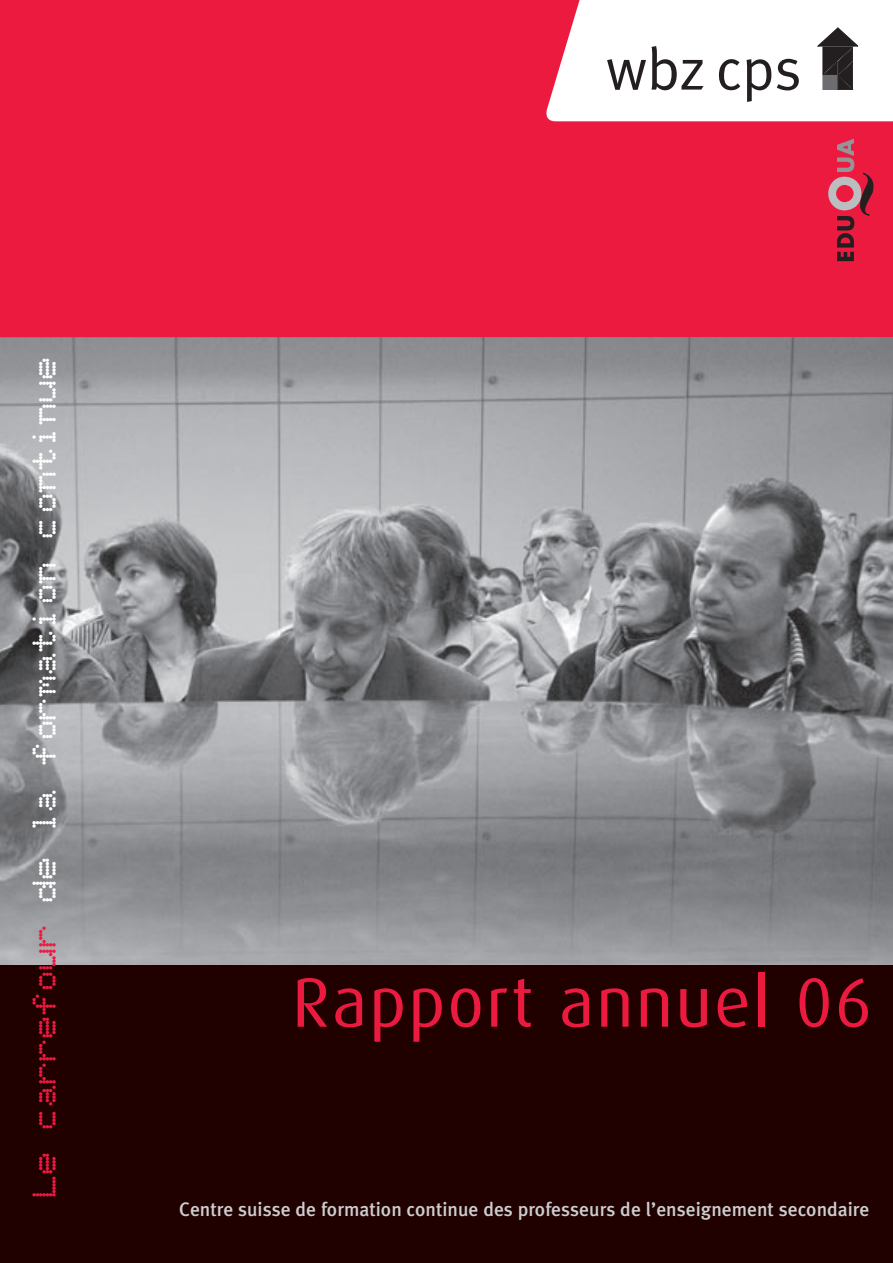
<style>
.page{position:relative;width:893px;height:1263px;background:#ed1a40}
.page>*{position:absolute;margin:0;border:0;box-sizing:border-box;transform-origin:0 0}
.t1{font:69.75px "Dax";letter-spacing:.035em;color:#ed1a40}
.t2{font:59.55px "Meta Plus Normal";color:#231f20}
.t3{font:31.5px "Airport";letter-spacing:.035em;color:#fff}
.t4{font:500 19.5px "Meta Plus";color:#cdced0}
.s1{color:#ed1a40}
</style>
<div class="page">
<img style="left:0;top:337px;width:893px;height:628px">
<svg style="left:828px;top:139px;width:46px;height:122px"></svg>
<svg style="left:546px;top:0;width:347px;height:121px;background:#f5ebed"></svg>
<div style="left:0;top:965px;width:893px;height:298px;background:#210000"></div>
<h3 class="t3" style="left:26px;top:1198px;width:841px;rotate:-90deg"><span class="s1">Le carrefour</span> de la formation continue</h3>
<h2 class="t2" style="left:606px;top:34px;width:197px">wbz cps</h2>
<h1 class="t1" style="left:292px;top:964px;width:581px">Rapport annuel 06</h1>
<p class="t4" style="left:179px;top:1198px;width:692px">Centre suisse de formation continue des professeurs de l’enseignement secondaire</p>
</div>
